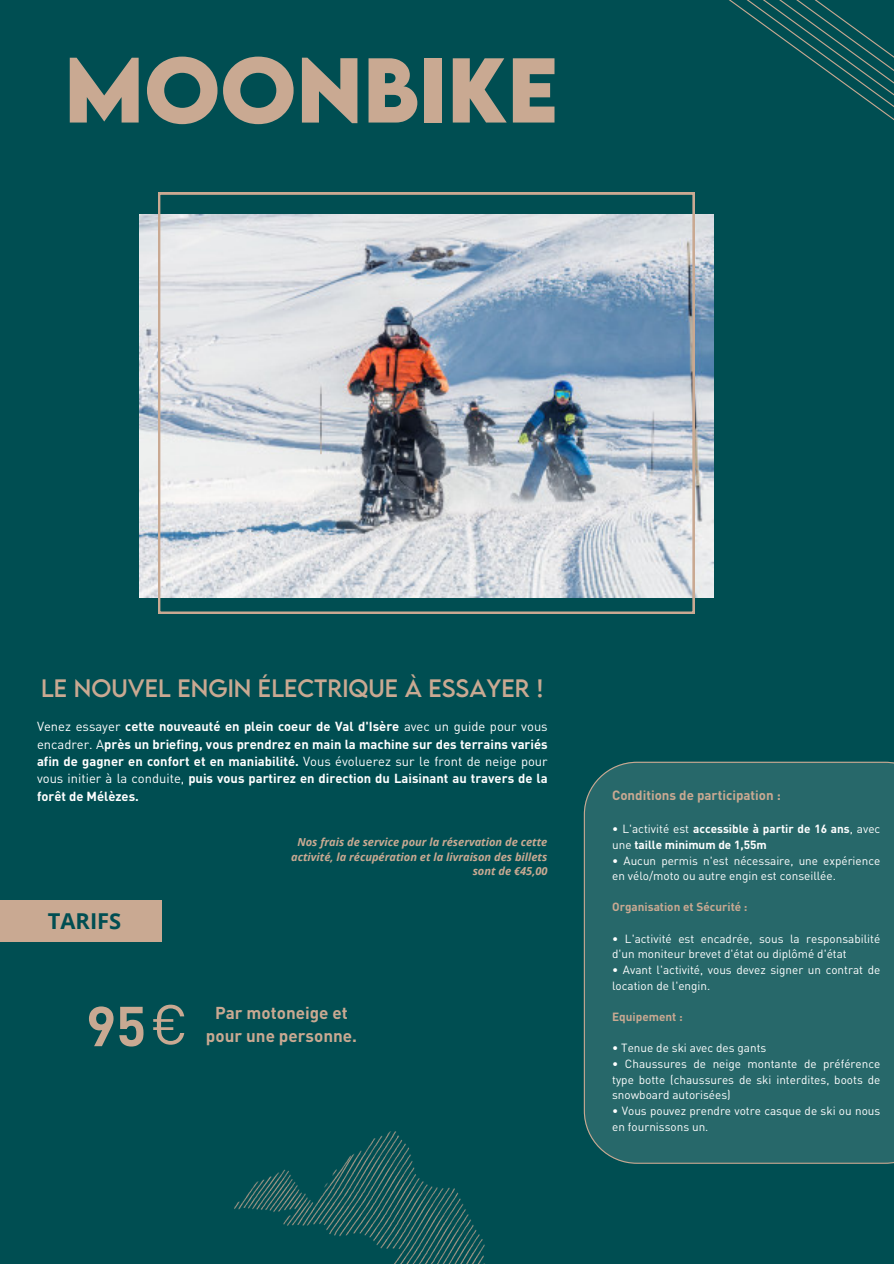
<style>
.page{position:relative;width:894px;height:1264px;background:#fff}
.page>*{position:absolute;margin:0;border:0;box-sizing:border-box;transform-origin:0 0}
.t1{font:700 81.6px "LEMONMILK";color:#c9a992}
.t2{font:700 55.35px "DIN Pro";color:#c9a992}
.t3{font:22.35px "LEMONMILK";letter-spacing:.12em;color:#c9a992}
.t4{font:700 21.9px "Open Sans";color:#004e52}
.t5{font:700 16.95px "DIN Pro";color:#c9a992}
.t6{font:700 13.35px "DIN Pro";color:#c9a992}
.t7{font:700 12.9px/17.2px "DIN Pro";color:#fff;text-align:justify}
.t8{font:11.7px/15.6px "DIN Pro";color:#fff}
.t9{font:700 11.7px/15.6px "DIN Pro";color:#fff}
.t10{font:700 11.7px "DIN Pro";color:#c9a992}
.t11{font:italic 700 11.1px/14.7px "Open Sans";color:#c9a992;text-align:right}
.s1{font-weight:400}
</style>
<div class="page">
<div style="left:0;top:0;width:893px;height:1263px;background:#004e52"></div>
<svg style="left:583px;top:761px;width:310px;height:402px;background:#266668"></svg>
<div style="left:0;top:900px;width:162px;height:41px;background:#c9a992"></div>
<img style="left:139px;top:215px;width:574px;height:382px">
<img style="left:235px;top:1131px;width:250px;height:132px">
<svg style="left:158px;top:192px;width:536px;height:421px;background:#aebac2"></svg>
<svg style="left:729px;top:0;width:164px;height:120px"></svg>
<p class="t1" style="left:64px;top:34px;width:495px">MOONBIKE</p>
<h6 class="t3" style="left:41px;top:673px;width:504px">LE NOUVEL ENGIN ÉLECTRIQUE À ESSAYER !</h6>
<h3 class="t7" style="left:37px;top:717px;width:512px"><span class="s1">Venez essayer</span> cette nouveauté en plein coeur de Val d'Isère <span class="s1">avec un guide pour vous encadrer. A</span>près un briefing, vous prendrez en main la machine sur des terrains variés afin de gagner en confort et en maniabilité. <span class="s1">Vous évoluerez sur le front de neige pour vous initier à la conduite,</span> puis vous partirez en direction du Laisinant au travers de la forêt de Mélèzes.</h3>
<p class="t4" style="left:48px;top:905px;width:75px">TARIFS</p>
<p class="t11" style="left:291px;top:834px;width:258px">Nos frais de service pour la réservation de cette activité, la récupération et la livraison des billets sont de €45,00</p>
<p class="t2" style="left:86px;top:990px;width:103px">95<span class="s1">€</span></p>
<p class="t5" style="left:215px;top:1001px;width:134px">Par motoneige et</p>
<p class="t5" style="left:206px;top:1024px;width:153px">pour une personne.</p>
<h2 class="t6" style="left:612px;top:786px;width:170px">Conditions de participation :</h2>
<p class="t9" style="left:612px;top:820px;width:269px"><span class="s1">• L'activité est</span> accessible à partir de 16 ans<span class="s1">, avec une</span> taille minimum de 1,55m</p>
<p class="t8" style="left:612px;top:852px;width:269px">• Aucun permis n'est nécessaire, une expérience en vélo/moto ou autre engin est conseillée.</p>
<p class="t10" style="left:612px;top:899px;width:137px">Organisation et Sécurité :</p>
<h4 class="t8" style="left:612px;top:930px;width:269px">• L'activité est encadrée, sous la responsabilité d'un moniteur brevet d'état ou diplômé d'état</h4>
<p class="t8" style="left:612px;top:961px;width:269px">• Avant l'activité, vous devez signer un contrat de location de l'engin.</p>
<h5 class="t10" style="left:612px;top:1009px;width:72px">Equipement :</h5>
<p class="t8" style="left:612px;top:1040px;width:156px">• Tenue de ski avec des gants</p>
<p class="t8" style="left:612px;top:1055px;width:269px;text-align:justify">• Chaussures de neige montante de préférence type botte (chaussures de ski interdites, boots de snowboard autorisées)</p>
<p class="t8" style="left:612px;top:1102px;width:269px">• Vous pouvez prendre votre casque de ski ou nous en fournissons un.</p>
</div>
